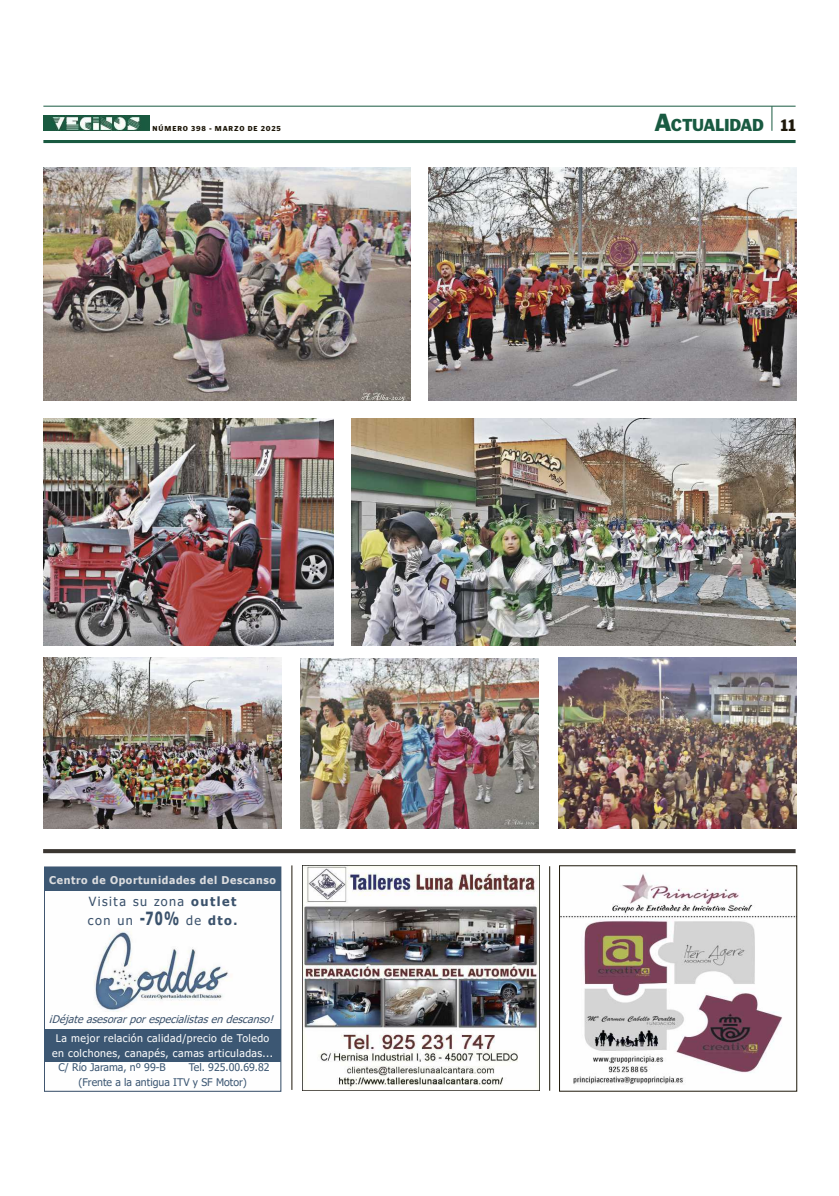
<style>
.page{position:relative;width:839px;height:1196px;background:#fff}
.page>*{position:absolute;margin:0;border:0;box-sizing:border-box;transform-origin:0 0}
.t1{font:900 17.2px "Poynter Gothic Text";letter-spacing:-.02em;color:#195a41}
.t2{font:12.6px/19px "Tahoma";letter-spacing:.115em;color:#3b526c}
.t3{font:700 10.8px "Tahoma";letter-spacing:.06em;color:#dcdddf}
.t4{font:10.6px/15.2px "Tahoma";letter-spacing:.04em;color:#fefefe;text-align:center}
.t5{font:10.6px/15.2px "Tahoma";color:#3c5773}
.t6{font:italic 10.6px "Tahoma";color:#3b526c}
.t7{font:900 7.2px "Poynter Gothic Text";letter-spacing:.12em;color:#1e180a}
.s1{font-size:24.4px}
.s2{font-size:16.4px;color:#1e180a}
.s3{font-weight:700}
.s4{font-weight:700;font-size:18.2px}
</style>
<div class="page">
<hr style="left:43px;top:140px;width:752px;height:3px;background:#195a41">
<hr style="left:43px;top:106px;width:752px;height:1px;background:#195a41">
<svg style="left:771px;top:106px;width:1px;height:25px"></svg>
<img style="left:43px;top:116px;width:106px;height:15px">
<img style="left:43px;top:167px;width:368px;height:233px">
<img style="left:428px;top:167px;width:368px;height:233px">
<img style="left:351px;top:418px;width:444px;height:227px">
<img style="left:43px;top:418px;width:290px;height:227px">
<img style="left:43px;top:658px;width:238px;height:170px">
<img style="left:301px;top:658px;width:237px;height:170px">
<img style="left:558px;top:657px;width:238px;height:171px">
<svg style="left:43px;top:849px;width:752px;height:4px;background:#3e3a36"></svg>
<img style="left:561px;top:874px;width:233px;height:210px">
<img style="left:302px;top:865px;width:237px;height:225px">
<hr style="left:291px;top:865px;width:1px;height:225px;background:#1e180a">
<hr style="left:549px;top:866px;width:1px;height:224px;background:#1e180a">
<svg style="left:46px;top:1011px;width:233px;height:51px"></svg>
<img style="left:94px;top:930px;width:134px;height:81px">
<div style="left:44px;top:1029px;width:237px;height:32px;background:#3c5773"></div>
<div style="left:44px;top:867px;width:237px;height:24px;background:#3c5773"></div>
<p class="t7" style="left:153px;top:124px;width:130px">NÚMERO 398 - MARZO DE 2025</p>
<h1 class="t1" style="left:654px;top:115px;width:143px"><span class="s1">A</span>ctuAlidAd <span class="s2">11</span></h1>
<p class="t3" style="left:49px;top:872px;width:228px">Centro de Oportunidades del Descanso</p>
<p class="t2" style="left:88px;top:892px;width:151px">Visita su zona <span class="s3">outlet </span>con un <span class="s4">-70%</span> de <span class="s3">dto.</span></p>
<p class="t6" style="left:48px;top:1011px;width:230px">¡Déjateasesorarporespecialistasendescanso!</p>
<p class="t4" style="left:52px;top:1031px;width:222px">La mejor relación calidad/precio de Toledo en colchones, canapés, camas articuladas...</p>
<p class="t5" style="left:59px;top:1060px;width:109px">C/ Río Jarama, nº 99-B</p>
<p class="t5" style="left:78px;top:1060px;width:193px;text-indent:110px">Tel. 925.00.69.82 (Frente a la antigua ITV y SF Motor)</p>
</div>
